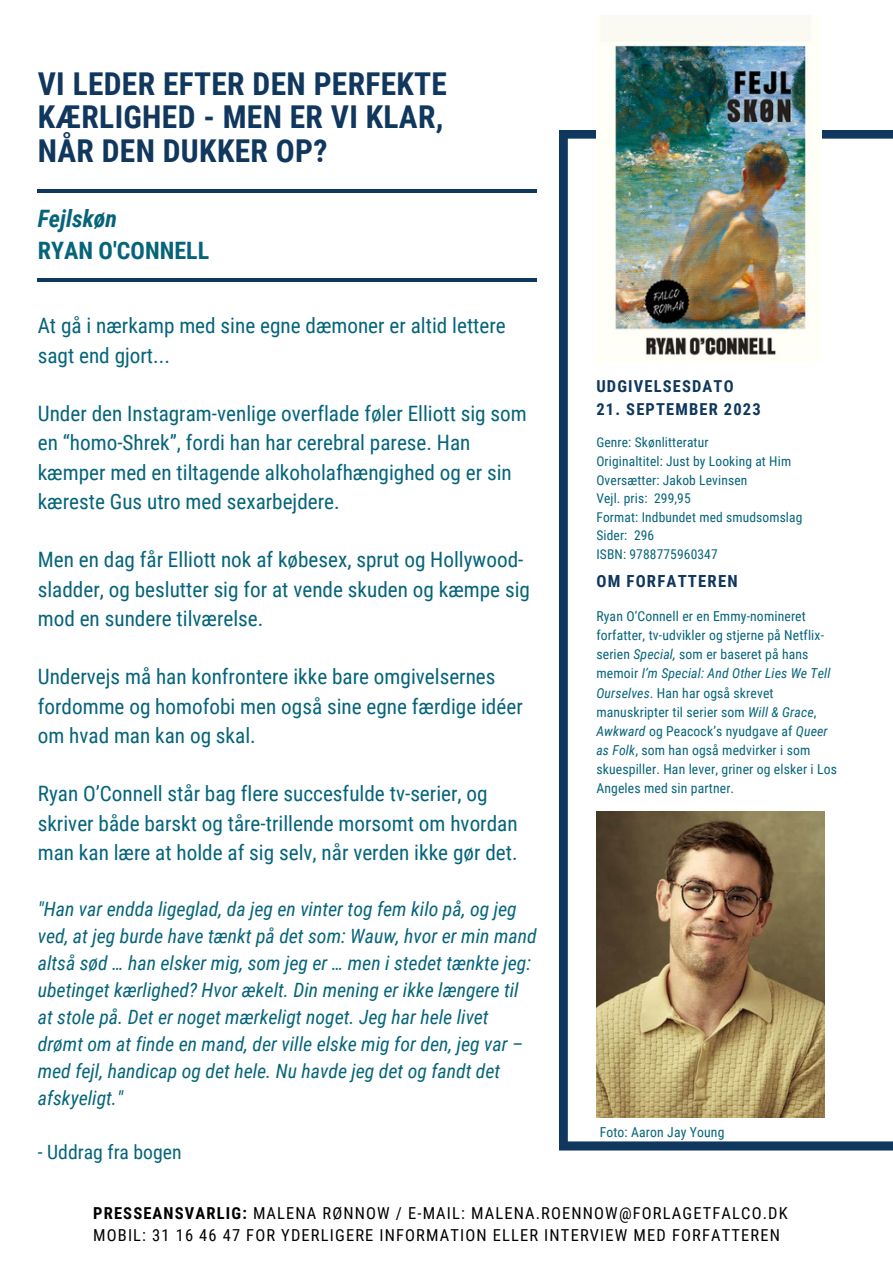
<style>
.page{position:relative;width:893px;height:1264px;background:#fff}
.page>*{position:absolute;margin:0;border:0;box-sizing:border-box;transform-origin:0 0}
.t1{font:700 31.5px/33.8px "Roboto Condensed";letter-spacing:.01em;color:#10375d}
.t2{font:700 24px "Roboto Condensed";color:#05647a}
.t3{font:italic 700 24px "Roboto Condensed";color:#05647a}
.t4{font:21.15px/29.2px "Roboto Condensed";color:#05647a}
.t5{font:italic 19.65px/27px "Roboto Condensed";color:#05647a}
.t6{font:19.65px "Roboto Condensed";color:#05647a}
.t7{font:700 16.8px "Roboto Condensed";letter-spacing:.07em;color:#10375d}
.t8{font:16.5px/22.5px "Roboto Condensed";letter-spacing:.07em;color:#000}
.t9{font:700 16.5px "Roboto Condensed";letter-spacing:.07em;color:#10375d}
.t10{font:13.65px/19px "Roboto Condensed";letter-spacing:.01em;color:#05647a}
.t11{font:13.5px "Roboto Condensed";letter-spacing:.01em;color:#05647a}
.s1{font-style:italic}
.s2{font-weight:700}
</style>
<div class="page">
<svg style="left:559px;top:130px;width:333px;height:1020px"></svg>
<hr style="left:38px;top:278px;width:499px;height:3px;background:#10375d">
<hr style="left:38px;top:190px;width:499px;height:3px;background:#10375d">
<img style="left:596px;top:811px;width:228px;height:306px">
<img style="left:596px;top:16px;width:225px;height:347px">
<p class="t1" style="left:38px;top:67px;width:411px">VI LEDER EFTER DEN PERFEKTE<br>KÆRLIGHED - MEN ER VI KLAR,</p>
<p class="t1" style="left:38px;top:134px;width:291px">NÅR DEN DUKKER OP?</p>
<p class="t3" style="left:38px;top:204px;width:81px">Fejlskøn</p>
<p class="t2" style="left:38px;top:237px;width:173px">RYAN O'CONNELL</p>
<p class="t4" style="left:38px;top:311px;width:469px">At gå i nærkamp med sine egne dæmoner er altid lettere sagt end gjort...</p>
<p class="t4" style="left:38px;top:399px;width:490px">Under den Instagram-venlige overflade føler Elliott sig som en “homo-Shrek”, fordi han har cerebral parese. Han kæmper med en tiltagende alkoholafhængighed og er sin kæreste Gus utro med sexarbejdere.</p>
<p class="t4" style="left:38px;top:545px;width:493px">Men en dag får Elliott nok af købesex, sprut og Hollywood&shy;sladder, og beslutter sig for at vende skuden og kæmpe sig mod en sundere tilværelse.</p>
<p class="t4" style="left:38px;top:662px;width:486px">Undervejs må han konfrontere ikke bare omgivelsernes fordomme og homofobi men også sine egne færdige idéer om hvad man kan og skal.</p>
<p class="t4" style="left:38px;top:779px;width:481px">Ryan O’Connell står bag flere succesfulde tv-serier, og skriver både barskt og tåre-trillende morsomt om hvordan man kan lære at holde af sig selv, når verden ikke gør det.</p>
<p class="t5" style="left:38px;top:895px;width:500px">"Han var endda ligeglad, da jeg en vinter tog fem kilo på, og jeg ved, at jeg burde have tænkt på det som: Wauw, hvor er min mand altså sød … han elsker mig, som jeg er … men i stedet tænkte jeg: ubetinget kærlighed? Hvor ækelt. Din mening er ikke længere til at stole på. Det er noget mærkeligt noget. Jeg har hele livet drømt om at finde en mand, der ville elske mig for den, jeg var – med fejl, handicap og det hele. Nu havde jeg det og fandt det afskyeligt."</p>
<p class="t6" style="left:38px;top:1140px;width:145px">- Uddrag fra bogen</p>
<p class="t9" style="left:596px;top:377px;width:139px">UDGIVELSESDATO</p>
<p class="t9" style="left:596px;top:400px;width:166px">21. SEPTEMBER 2023</p>
<p class="t11" style="left:596px;top:435px;width:114px">Genre: Skønlitteratur</p>
<p class="t11" style="left:596px;top:453px;width:196px">Originaltitel: Just by Looking at Him</p>
<p class="t11" style="left:596px;top:472px;width:152px">Oversætter: Jakob Levinsen</p>
<p class="t11" style="left:596px;top:490px;width:96px">Vejl. pris: 299,95</p>
<p class="t11" style="left:596px;top:509px;width:207px">Format: Indbundet med smudsomslag</p>
<p class="t11" style="left:596px;top:528px;width:59px">Sider: 296</p>
<p class="t11" style="left:596px;top:546px;width:123px">ISBN: 9788775960347</p>
<p class="t7" style="left:596px;top:571px;width:143px">OM FORFATTEREN</p>
<p class="t10" style="left:596px;top:607px;width:242px">Ryan O’Connell er en Emmy-nomineret forfatter, tv-udvikler og stjerne på Netflix&shy;serien <span class="s1">Special,</span> som er baseret på hans memoir <span class="s1">I’m Special: And Other Lies We Tell Ourselves</span>. Han har også skrevet manuskripter til serier som <span class="s1">Will &amp; Grace</span>, <span class="s1">Awkward</span> og Peacock’s nyudgave af <span class="s1">Queer as Folk</span>, som han også medvirker i som skuespiller. Han lever, griner og elsker i Los Angeles med sin partner.</p>
<p class="t10" style="left:599px;top:1122px;width:126px">Foto: Aaron Jay Young</p>
<p class="t8" style="left:93px;top:1201px;width:696px"><span class="s2">PRESSEANSVARLIG:</span> MALENA RØNNOW / E-MAIL: MALENA.ROENNOW@FORLAGETFALCO.DK<br>MOBIL: 31 16 46 47 FOR YDERLIGERE INFORMATION ELLER INTERVIEW MED FORFATTEREN</p>
</div>
